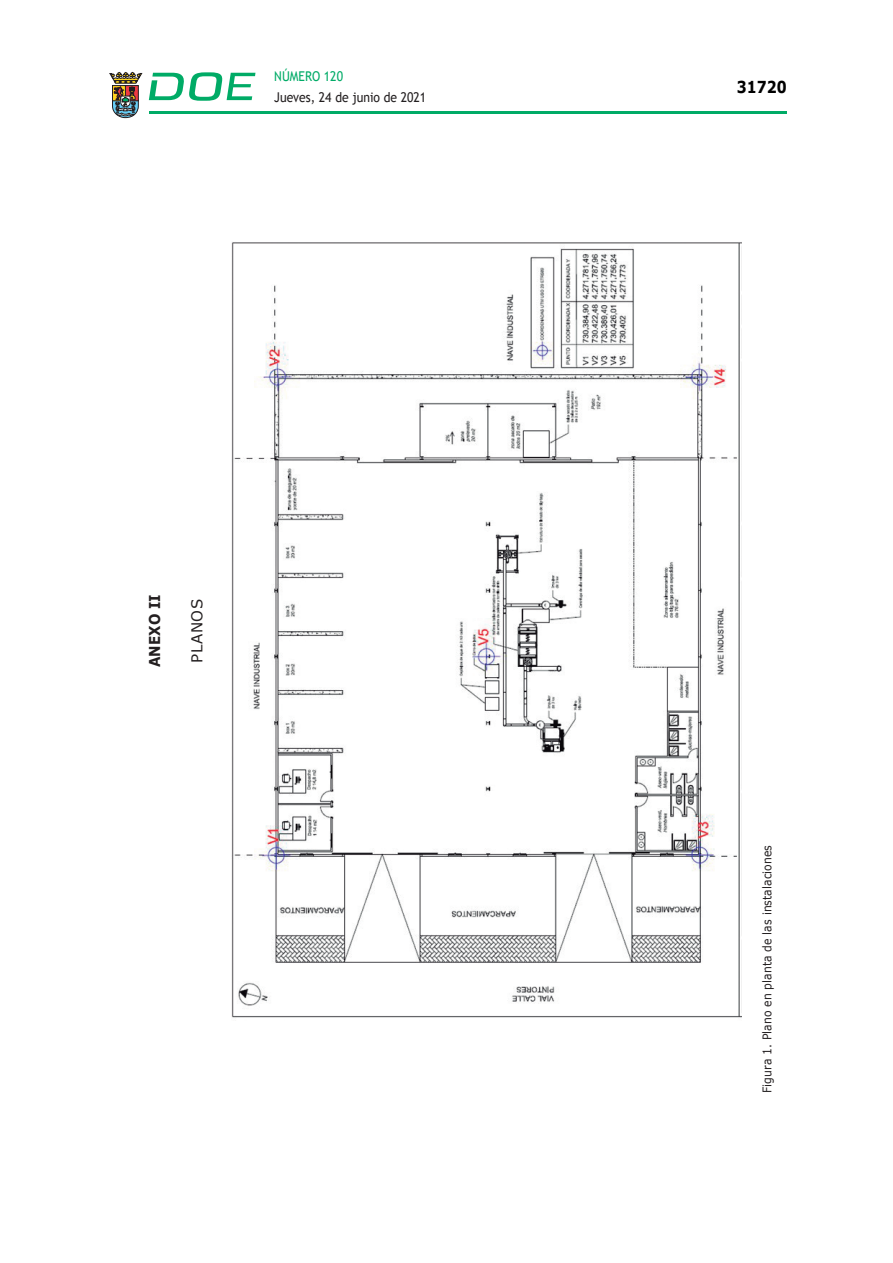
<style>
.page{position:relative;width:893px;height:1263px;background:#fff}
.page>*{position:absolute;margin:0;border:0;box-sizing:border-box;transform-origin:0 0}
.t1{font:700 16.5px "Verdana";color:#000;scale:.85 1}
.CUERPO_DE_TEXTO{font:700 15px "Verdana";letter-spacing:.005em;color:#231f20;scale:.9 1}
.ADENDA{font:15px "Verdana";letter-spacing:.035em;color:#231f20}
.t2{font:13.5px "Trebuchet MS";color:#231f20;scale:.9 1}
.t3{font:13.5px "Trebuchet MS";color:#00ab67;scale:.9 1}
.CUERPO_DE_TEXTO-2{font:12px "Verdana";letter-spacing:.005em;color:#231f20;scale:.9 1}
</style>
<div class="page">
<hr style="left:149px;top:111px;width:638px;height:3px;background:#00ab66">
<svg style="left:109px;top:72px;width:33px;height:46px"></svg>
<svg style="left:149px;top:72px;width:106px;height:29px"></svg>
<img style="left:231px;top:242px;width:510px;height:776px">
<p class="t3" style="left:274px;top:67px;width:78px">NÚMERO 120</p>
<p class="t2" style="left:274px;top:88px;width:170px">Jueves, 24 de junio de 2021</p>
<p class="CUERPO_DE_TEXTO" style="left:144px;top:667px;width:82px;rotate:-90deg">ANEXO II</p>
<p class="ADENDA" style="left:187px;top:662px;width:65px;rotate:-90deg">PLANOS</p>
<h1 class="t1" style="left:737px;top:75px;width:60px">31720</h1>
<p class="CUERPO_DE_TEXTO-2" style="left:759px;top:1093px;width:277px;rotate:-90deg">Figura 1. Plano en planta de las instalaciones</p>
</div>
